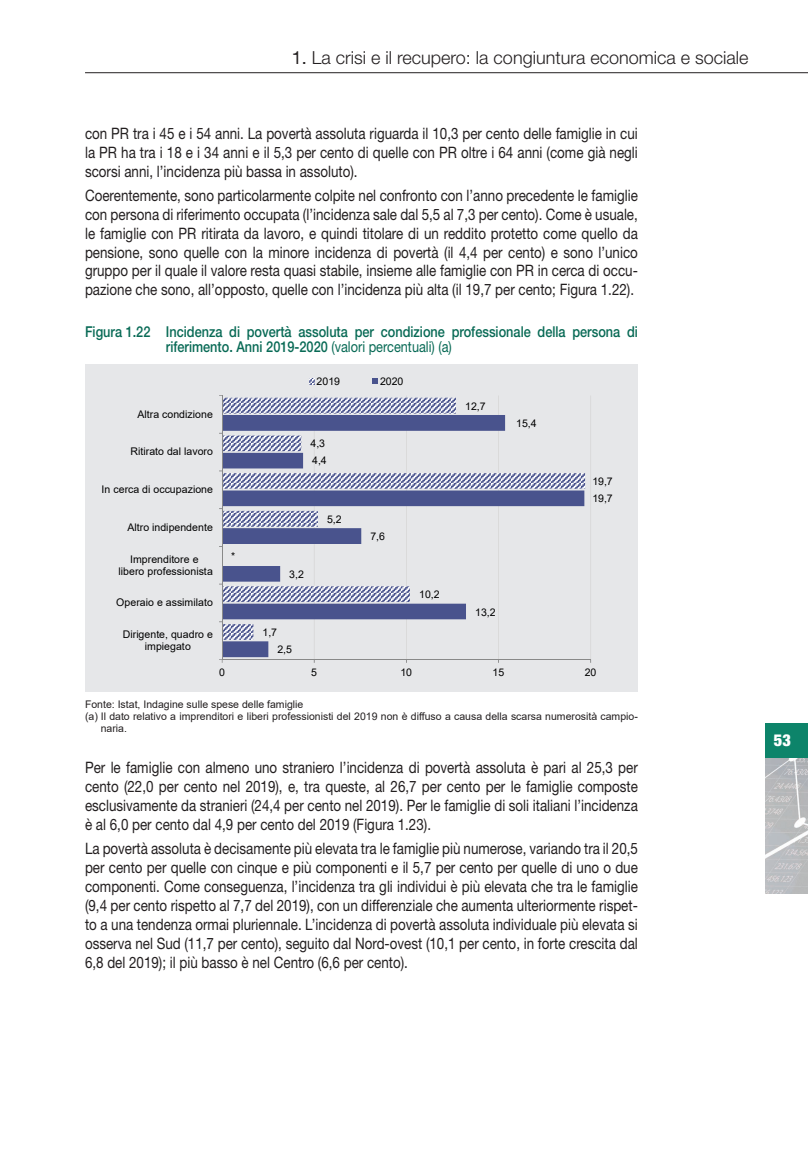
<style>
.page{position:relative;width:808px;height:1149px;background:#fff}
.page>*{position:absolute;margin:0;border:0;box-sizing:border-box;transform-origin:0 0}
.t1{font:300 18px "Helvetica Neue LT Std";color:#231f20}
.t2{font:900 condensed 16.5px "Helvetica Neue LT Std";color:#fff}
.t3{font:15.75px/18.9px "Helvetica Neue LT Std";color:#231f20;text-align:justify;scale:.85 1}
.t4{font:500 15px/15px "Helvetica Neue LT Std";color:#086a55;scale:.85 1}
.t5{font:10.5px/12.1px "Arial";color:#000;text-align:center}
.t6{font:10.5px "Arial";color:#231f20}
.s1{font-weight:400}
</style>
<div class="page">
<hr style="left:85px;top:72px;width:723px;height:1px;background:#231f20">
<img style="left:765px;top:757px;width:43px;height:136px">
<div style="left:765px;top:723px;width:43px;height:34px;background:#0d846a"></div>
<div style="left:85px;top:364px;width:553px;height:327px;background:#e6e7e9"></div>
<hr style="left:314px;top:395px;width:1px;height:264px;background:#d9d9d9">
<hr style="left:406px;top:395px;width:1px;height:264px;background:#d9d9d9">
<hr style="left:498px;top:395px;width:1px;height:264px;background:#d9d9d9">
<hr style="left:590px;top:395px;width:1px;height:264px;background:#d9d9d9">
<svg style="left:223px;top:639px;width:46px;height:18px"></svg>
<svg style="left:223px;top:397px;width:362px;height:242px"></svg>
<hr style="left:222px;top:659px;width:369px;height:1px;background:#898989">
<hr style="left:222px;top:395px;width:1px;height:264px;background:#898989">
<svg style="left:309px;top:378px;width:5px;height:6px"></svg>
<svg style="left:373px;top:378px;width:5px;height:6px"></svg>
<p class="t1" style="left:292px;top:46px;width:458px"><span class="s1">1.</span> La crisi e il recupero: la congiuntura economica e sociale</p>
<p class="t3" style="left:85px;top:124px;width:652px">con PR tra i 45 e i 54 anni. La povertà assoluta riguarda il 10,3 per cento delle famiglie in cui la PR ha tra i 18 e i 34 anni e il 5,3 per cento di quelle con PR oltre i 64 anni (come già negli scorsi anni, l’incidenza più bassa in assoluto).</p>
<p class="t3" style="left:85px;top:185px;width:652px">Coerentemente, sono particolarmente colpite nel confronto con l’anno precedente le famiglie con persona di riferimento occupata (l’incidenza sale dal 5,5 al 7,3 per cento). Come è usuale, le famiglie con PR ritirata da lavoro, e quindi titolare di un reddito protetto come quello da pensione, sono quelle con la minore incidenza di povertà (il 4,4 per cento) e sono l’unico gruppo per il quale il valore resta quasi stabile, insieme alle famiglie con PR in cerca di occu&shy;pazione che sono, all’opposto, quelle con l’incidenza più alta (il 19,7 per cento; Figura 1.22).</p>
<p class="t4" style="left:166px;top:324px;width:557px;text-indent:-81px">Figura 1.22 Incidenza di povertà assoluta per condizione professionale della persona di riferimento. Anni 2019-2020 <span class="s1">(valori percentuali) (a)</span></p>
<p class="t5" style="left:137px;top:408px;width:77px">Altra condizione</p>
<p class="t5" style="left:130px;top:445px;width:84px">Ritirato dal lavoro</p>
<p class="t5" style="left:102px;top:483px;width:113px">In cerca di occupazione</p>
<p class="t5" style="left:127px;top:521px;width:87px">Altro indipendente</p>
<p class="t5" style="left:118px;top:552px;width:96px">Imprenditore e libero professionista</p>
<p class="t5" style="left:116px;top:596px;width:98px">Operaio e assimilato</p>
<p class="t5" style="left:123px;top:628px;width:92px">Dirigente, quadro e impiegato</p>
<p class="t5" style="left:231px;top:550px;width:6px">*</p>
<p class="t5" style="left:316px;top:374px;width:25px">2019</p>
<p class="t5" style="left:380px;top:374px;width:25px">2020</p>
<p class="t5" style="left:310px;top:437px;width:16px">4,3</p>
<p class="t5" style="left:312px;top:454px;width:16px">4,4</p>
<p class="t5" style="left:289px;top:567px;width:16px">3,2</p>
<p class="t5" style="left:263px;top:626px;width:16px">1,7</p>
<p class="t5" style="left:277px;top:643px;width:16px">2,5</p>
<p class="t5" style="left:327px;top:512px;width:16px">5,2</p>
<p class="t5" style="left:370px;top:530px;width:16px">7,6</p>
<p class="t5" style="left:419px;top:588px;width:22px">10,2</p>
<p class="t5" style="left:465px;top:399px;width:22px">12,7</p>
<p class="t5" style="left:516px;top:417px;width:22px">15,4</p>
<p class="t5" style="left:475px;top:605px;width:22px">13,2</p>
<p class="t5" style="left:592px;top:475px;width:22px">19,7</p>
<p class="t5" style="left:592px;top:492px;width:22px">19,7</p>
<p class="t5" style="left:219px;top:665px;width:7px">0</p>
<p class="t5" style="left:311px;top:665px;width:7px">5</p>
<p class="t5" style="left:400px;top:665px;width:13px">10</p>
<p class="t5" style="left:492px;top:665px;width:13px">15</p>
<p class="t5" style="left:585px;top:665px;width:13px">20</p>
<p class="t6" style="left:85px;top:697px;width:220px">Fonte: Istat, Indagine sulle spese delle famiglie</p>
<p class="t6" style="left:85px;top:709px;width:554px">(a) Il dato relativo a imprenditori e liberi professionisti del 2019 non è diffuso a causa della scarsa numerosità campio-</p>
<p class="t6" style="left:101px;top:721px;width:28px">naria.</p>
<p class="t3" style="left:85px;top:757px;width:652px">Per le famiglie con almeno uno straniero l’incidenza di povertà assoluta è pari al 25,3 per cento (22,0 per cento nel 2019), e, tra queste, al 26,7 per cento per le famiglie composte esclusivamente da stranieri (24,4 per cento nel 2019). Per le famiglie di soli italiani l’incidenza è al 6,0 per cento dal 4,9 per cento del 2019 (Figura 1.23).</p>
<p class="t3" style="left:85px;top:838px;width:652px">La povertà assoluta è decisamente più elevata tra le famiglie più numerose, variando tra il 20,5 per cento per quelle con cinque e più componenti e il 5,7 per cento per quelle di uno o due componenti. Come conseguenza, l’incidenza tra gli individui è più elevata che tra le famiglie (9,4 per cento rispetto al 7,7 del 2019), con un differenziale che aumenta ulteriormente rispet&shy;to a una tendenza ormai pluriennale. L’incidenza di povertà assoluta individuale più elevata si osserva nel Sud (11,7 per cento), seguito dal Nord-ovest (10,1 per cento, in forte crescita dal 6,8 del 2019); il più basso è nel Centro (6,6 per cento).</p>
<p class="t2" style="left:774px;top:729px;width:19px">53</p>
</div>
